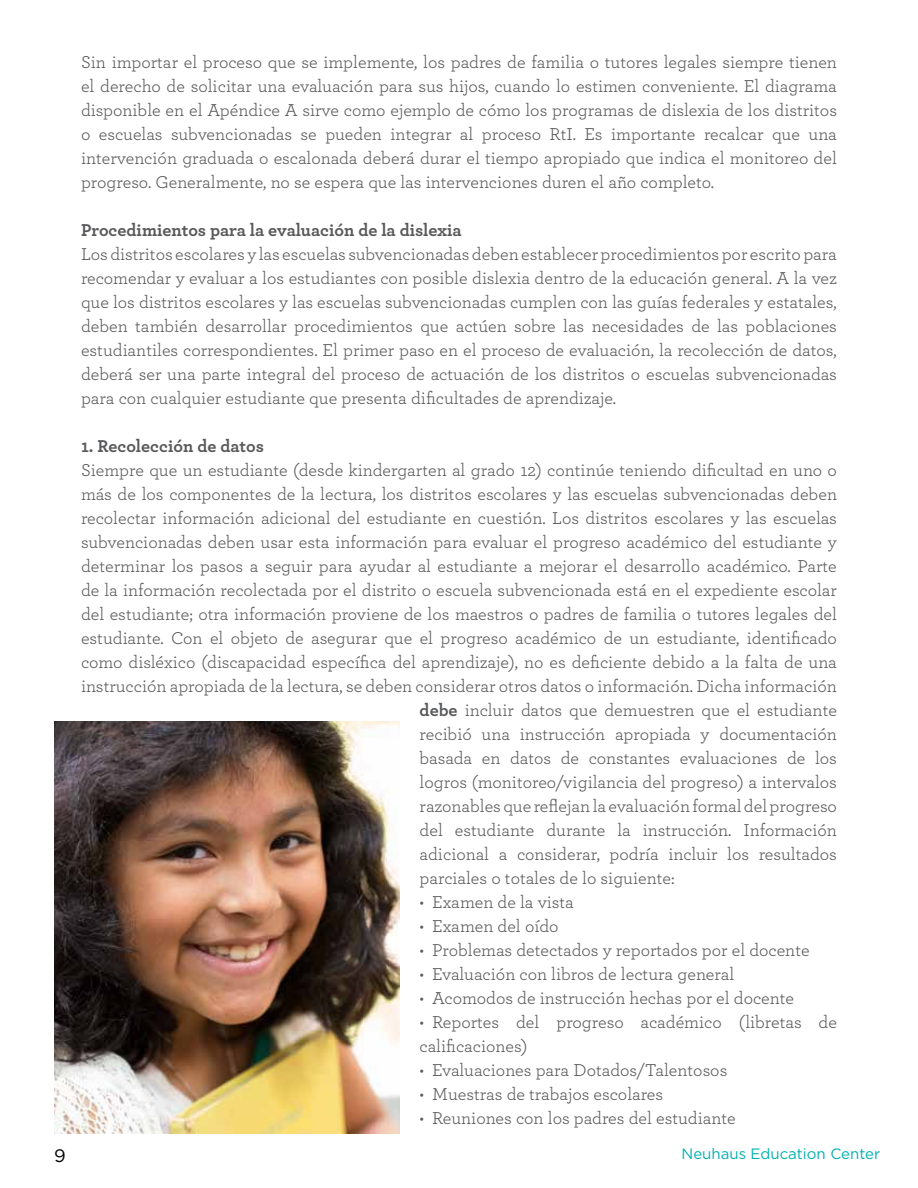
<style>
.page{position:relative;width:918px;height:1188px;background:#fff}
.page>*{position:absolute;margin:0;border:0;box-sizing:border-box;transform-origin:0 0}
.t1{font:18px/24px "Archer";color:#58595b;text-align:justify}
.t2{font:700 18px "Archer";color:#58595b}
.t3{font:18px "Gotham";color:#000}
.t4{font:15px "Gotham";color:#00b1b0}
.s1{font-weight:700}
</style>
<div class="page">
<img style="left:54px;top:722px;width:345px;height:412px">
<p class="t3" style="left:54px;top:1144px;width:13px">9</p>
<p class="t1" style="left:81px;top:50px;width:758px">Sin importar el proceso que se implemente, los padres de familia o tutores legales siempre tienen el derecho de solicitar una evaluación para sus hijos, cuando lo estimen conveniente. El diagrama disponible en el Apéndice A sirve como ejemplo de cómo los programas de dislexia de los distritos o escuelas subvencionadas se pueden integrar al proceso RtI. Es importante recalcar que una intervención graduada o escalonada deberá durar el tiempo apropiado que indica el monitoreo del progreso. Generalmente, no se espera que las intervenciones duren el año completo.</p>
<p class="t2" style="left:81px;top:216px;width:382px">Procedimientos para la evaluación de la dislexia</p>
<p class="t1" style="left:81px;top:242px;width:758px">Los distritos escolares y las escuelas subvencionadas deben establecer procedimientos por escrito para recomendar y evaluar a los estudiantes con posible dislexia dentro de la educación general. A la vez que los distritos escolares y las escuelas subvencionadas cumplen con las guías federales y estatales, deben también desarrollar procedimientos que actúen sobre las necesidades de las poblaciones estudiantiles correspondientes. El primer paso en el proceso de evaluación, la recolección de datos, deberá ser una parte integral del proceso de actuación de los distritos o escuelas subvencionadas para con cualquier estudiante que presenta dificultades de aprendizaje.</p>
<p class="t2" style="left:81px;top:432px;width:184px">1. Recolección de datos</p>
<p class="t1" style="left:81px;top:457px;width:758px">Siempre que un estudiante (desde kindergarten al grado 12) continúe teniendo dificultad en uno o</p>
<p class="t1" style="left:81px;top:481px;width:758px">más de los componentes de la lectura, los distritos escolares y las escuelas subvencionadas deben</p>
<p class="t1" style="left:81px;top:505px;width:758px">recolectar información adicional del estudiante en cuestión. Los distritos escolares y las escuelas</p>
<p class="t1" style="left:81px;top:529px;width:757px">subvencionadas deben usar esta información para evaluar el progreso académico del estudiante y</p>
<p class="t1" style="left:81px;top:553px;width:757px">determinar los pasos a seguir para ayudar al estudiante a mejorar el desarrollo académico. Parte</p>
<p class="t1" style="left:81px;top:577px;width:757px">de la información recolectada por el distrito o escuela subvencionada está en el expediente escolar</p>
<p class="t1" style="left:81px;top:601px;width:757px">del estudiante; otra información proviene de los maestros o padres de familia o tutores legales del</p>
<p class="t1" style="left:81px;top:625px;width:757px">estudiante. Con el objeto de asegurar que el progreso académico de un estudiante, identificado</p>
<p class="t1" style="left:81px;top:649px;width:758px">como disléxico (discapacidad específica del aprendizaje), no es deficiente debido a la falta de una</p>
<p class="t1" style="left:81px;top:673px;width:757px">instrucción apropiada de la lectura, se deben considerar otros datos o información. Dicha información</p>
<p class="t1" style="left:420px;top:697px;width:419px"><span class="s1">debe</span> incluir datos que demuestren que el estudiante</p>
<p class="t1" style="left:420px;top:721px;width:419px">recibió una instrucción apropiada y documentación</p>
<p class="t1" style="left:420px;top:745px;width:419px">basada en datos de constantes evaluaciones de los</p>
<p class="t1" style="left:420px;top:769px;width:419px">logros (monitoreo/vigilancia del progreso) a intervalos</p>
<p class="t1" style="left:420px;top:793px;width:419px">razonables que reflejan la evaluación formal del progreso</p>
<p class="t1" style="left:420px;top:817px;width:419px">del estudiante durante la instrucción. Información</p>
<p class="t1" style="left:420px;top:841px;width:419px">adicional a considerar, podría incluir los resultados</p>
<p class="t1" style="left:420px;top:865px;width:257px">parciales o totales de lo siguiente:</p>
<p class="t1" style="left:420px;top:889px;width:156px">• Examen de la vista</p>
<p class="t1" style="left:420px;top:913px;width:141px">• Examen del oído</p>
<p class="t1" style="left:420px;top:937px;width:392px">• Problemas detectados y reportados por el docente</p>
<p class="t1" style="left:420px;top:961px;width:316px">• Evaluación con libros de lectura general</p>
<p class="t1" style="left:420px;top:985px;width:376px">• Acomodos de instrucción hechas por el docente</p>
<p class="t1" style="left:420px;top:1009px;width:419px">• Reportes del progreso académico (libretas de calificaciones)</p>
<p class="t1" style="left:420px;top:1057px;width:309px">• Evaluaciones para Dotados/Talentosos</p>
<p class="t1" style="left:420px;top:1081px;width:245px">• Muestras de trabajos escolares</p>
<p class="t1" style="left:420px;top:1105px;width:318px">• Reuniones con los padres del estudiante</p>
<p class="t4" style="left:682px;top:1145px;width:200px">Neuhaus Education Center</p>
</div>
